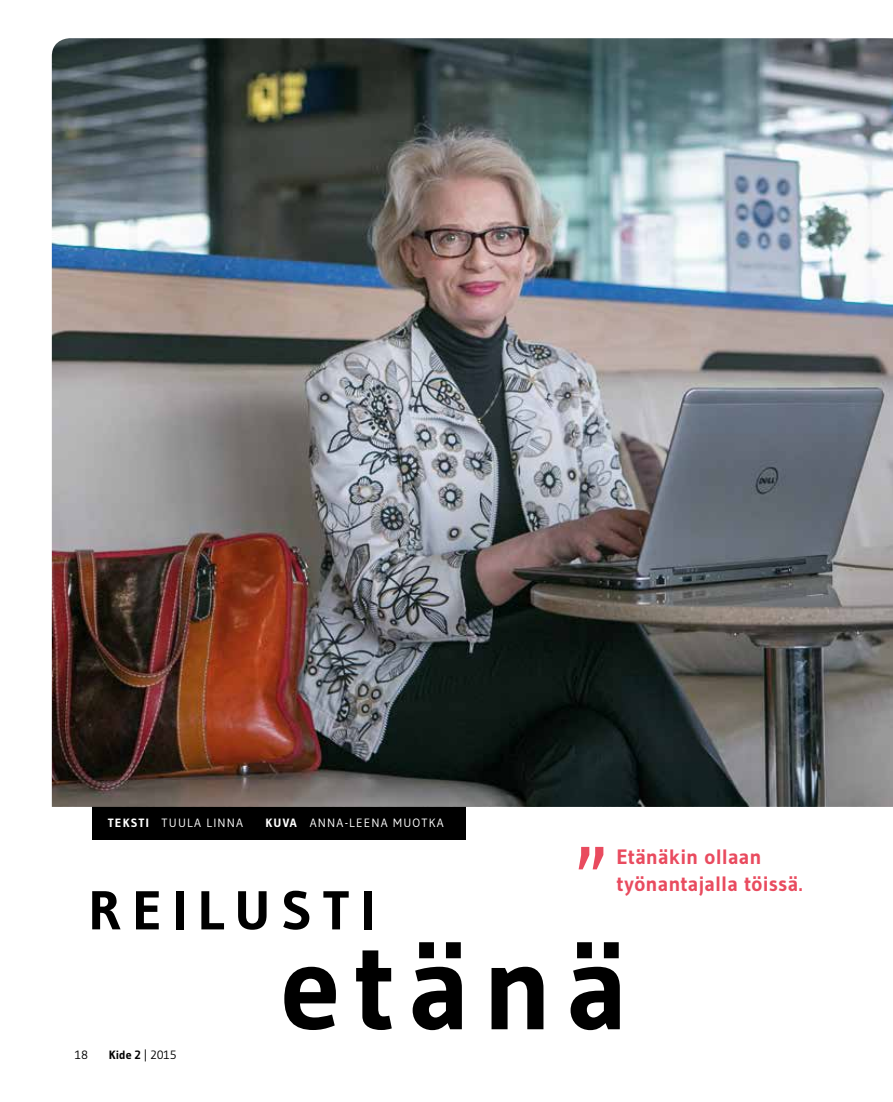
<style>
.page{position:relative;width:893px;height:1102px;background:#fff}
.page>*{position:absolute;margin:0;border:0;box-sizing:border-box;transform-origin:0 0}
.t1{font:700 122.55px "Gudea";letter-spacing:.1em;color:#000}
.t2{font:85.5px "Roboto";color:#e94b5f}
.t3{font:700 54.6px "Gudea";letter-spacing:.2em;color:#000}
.t4{font:700 20.7px/27.6px "Gudea";letter-spacing:.01em;color:#e94b5f}
.t5{font:12px "Gudea";letter-spacing:.1em;color:#fff}
.t6{font:700 12px "Gudea";color:#000}
.t7{font:12px "Gudea";color:#000}
.s1{font-weight:700}
.s2{font-weight:400}
</style>
<div class="page">
<div style="left:92px;top:805px;width:373px;height:34px;background:#000"></div>
<img style="left:52px;top:38px;width:841px;height:768px">
<p class="t5" style="left:108px;top:815px;width:137px"><span class="s1">TEKSTI</span> TUULA LINNA</p>
<p class="t5" style="left:265px;top:815px;width:180px"><span class="s1">KUVA</span> ANNA-LEENA MUOTKA</p>
<h3 class="t3" style="left:88px;top:876px;width:288px">REILUSTI</h3>
<h2 class="t2" style="left:575px;top:821px;width:33px">”</h2>
<h3 class="t4" style="left:617px;top:842px;width:187px">Etänäkin ollaan työnantajalla töissä.</h3>
<p class="t7" style="left:75px;top:1047px;width:15px">18</p>
<p class="t6" style="left:109px;top:1047px;width:69px">Kide 2 <span class="s2">| 2015</span></p>
<h1 class="t1" style="left:280px;top:909px;width:349px">etänä</h1>
</div>
